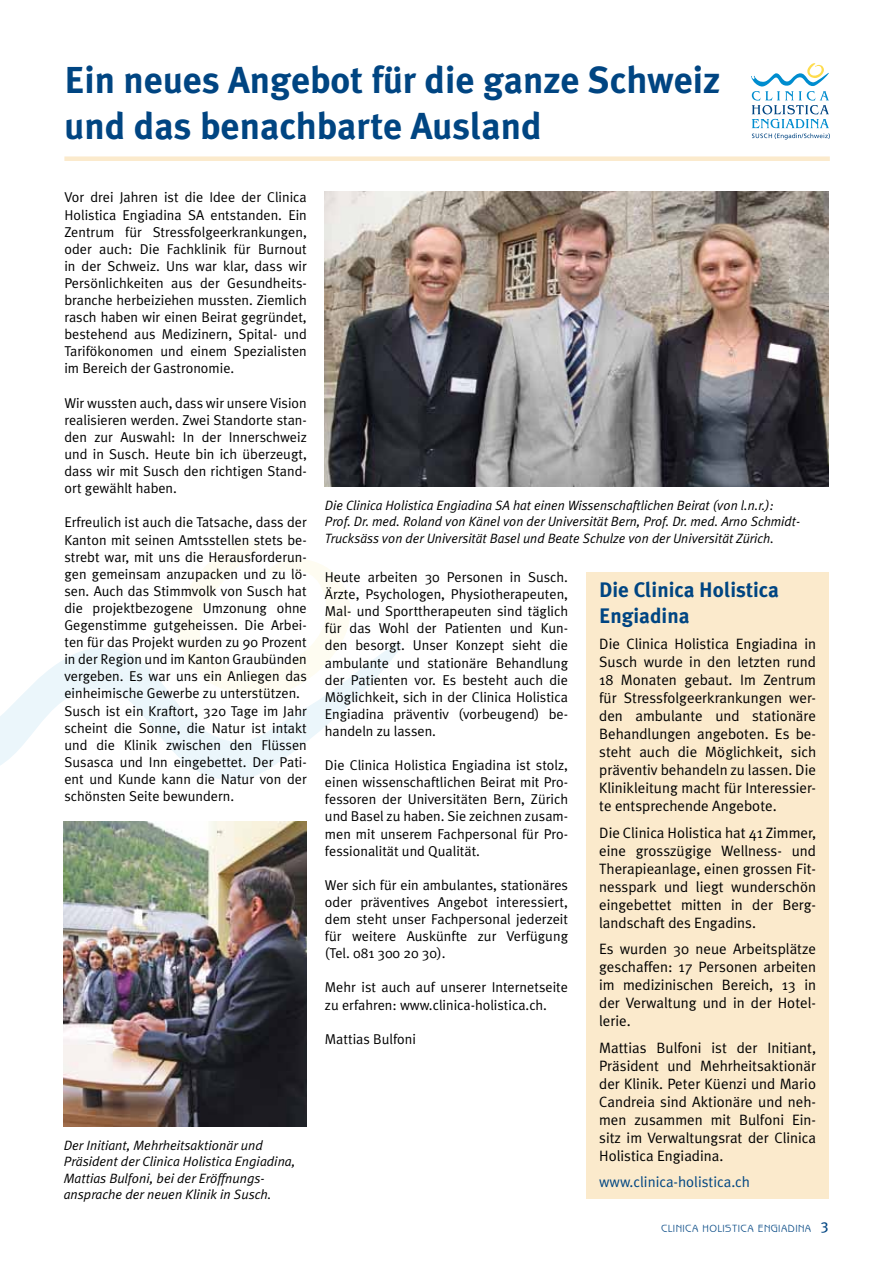
<style>
.page{position:relative;width:893px;height:1263px;background:#fff}
.page>*{position:absolute;margin:0;border:0;box-sizing:border-box;transform-origin:0 0}
.t1{font:700 37.5px/46.5px "Meta Plus";color:#004582}
.t2{font:700 21px/25.2px "Meta Plus";color:#004582}
.t3{font:15px/18px "Meta Plus Normal";color:#000;text-align:justify}
.t4{font:15px "Meta Plus Normal";color:#004582}
.t5{font:14.25px/17.1px "Meta Plus Normal";color:#000;text-align:justify}
.t6{font:italic 13.5px/16.2px "Meta Plus Normal";color:#000}
.t7{font:10.5px "Benguiat Gothic LT";letter-spacing:.04em;color:#004582}
.s1{font-family:"Meta Plus";font-size:15px}
</style>
<div class="page">
<svg style="left:751px;top:63px;width:79px;height:76px"></svg>
<svg style="left:177px;top:541px;width:173px;height:101px"></svg>
<svg style="left:0;top:642px;width:402px;height:139px"></svg>
<div style="left:64px;top:156px;width:766px;height:5px;background:#fbeacc"></div>
<img style="left:63px;top:821px;width:243px;height:306px">
<img style="left:325px;top:191px;width:503px;height:296px">
<div style="left:586px;top:573px;width:243px;height:626px;background:#fbeacc"></div>
<h1 class="t1" style="left:64px;top:57px;width:657px">Ein neues Angebot für die ganze Schweiz und das benachbarte Ausland</h1>
<p class="t5" style="left:64px;top:189px;width:244px">Vor drei Jahren ist die Idee der Clinica Holistica Engiadina SA entstanden. Ein Zentrum für Stressfolgeerkrankungen, oder auch: Die Fachklinik für Burnout in der Schweiz. Uns war klar, dass wir Persönlichkeiten aus der Gesundheits&shy;branche herbeiziehen mussten. Ziemlich rasch haben wir einen Beirat gegründet, bestehend aus Medizinern, Spital- und Tarifökonomen und einem Spezialisten im Bereich der Gastronomie.</p>
<p class="t5" style="left:64px;top:394px;width:244px">Wir wussten auch, dass wir unsere Vision realisieren werden. Zwei Standorte stan&shy;den zur Auswahl: In der Innerschweiz und in Susch. Heute bin ich überzeugt, dass wir mit Susch den richtigen Stand&shy;ort gewählt haben.</p>
<p class="t5" style="left:64px;top:514px;width:244px;text-align:left">Erfreulich ist auch die Tatsache, dass der Kanton mit seinen Amtsstellen stets be&shy;strebt war, mit uns die Herausforderun&shy;gen gemeinsam anzupacken und zu lö&shy;sen. Auch das Stimmvolk von Susch hat die projektbezogene Umzonung ohne Gegenstimme gutgeheissen. Die Arbei&shy;ten für das Projekt wurden zu 90 Prozent in der Region und im Kanton Graubünden vergeben. Es war uns ein Anliegen das einheimische Gewerbe zu unterstützen.<br>Susch ist ein Kraftort, 320 Tage im Jahr scheint die Sonne, die Natur ist intakt und die Klinik zwischen den Flüssen Susasca und Inn eingebettet. Der Pati&shy;ent und Kunde kann die Natur von der schönsten Seite bewundern.</p>
<p class="t6" style="left:64px;top:1137px;width:233px">Der Initiant, Mehrheitsaktionär und Präsident der Clinica Holistica Engiadina, Mattias Bulfoni, bei der Eröffnungs&shy;ansprache der neuen Klinik in Susch.</p>
<p class="t6" style="left:325px;top:497px;width:477px">Die Clinica Holistica Engiadina SA hat einen Wissenschaftlichen Beirat (von l.n.r.):<br>Prof. Dr. med. Roland von Känel von der Universität Bern, Prof. Dr. med. Arno Schmidt-<br>Trucksäss von der Universität Basel und Beate Schulze von der Universität Zürich.</p>
<h2 class="t2" style="left:599px;top:577px;width:181px">Die Clinica Holistica<br>Engiadina</h2>
<p class="t3" style="left:599px;top:635px;width:218px">Die Clinica Holistica Engiadina in Susch wurde in den letzten rund 18 Monaten gebaut. Im Zentrum für Stressfolgeerkrankungen wer&shy;den ambulante und stationäre Behandlungen angeboten. Es be&shy;steht auch die Möglichkeit, sich präventiv behandeln zu lassen. Die Klinikleitung macht für Interessier&shy;te entsprechende Angebote.</p>
<p class="t3" style="left:599px;top:823px;width:218px">Die Clinica Holistica hat 41 Zimmer, eine grosszügige Wellness- und Therapieanlage, einen grossen Fit&shy;nesspark und liegt wunderschön eingebettet mitten in der Berg&shy;landschaft des Engadins.</p>
<p class="t3" style="left:599px;top:940px;width:218px">Es wurden 30 neue Arbeitsplätze geschaffen: 17 Personen arbeiten im medizinischen Bereich, 13 in der Verwaltung und in der Hotel&shy;lerie.</p>
<p class="t3" style="left:599px;top:1038px;width:218px">Mattias Bulfoni ist der Initiant, Präsident und Mehrheitsaktionär der Klinik. Peter Küenzi und Mario Candreia sind Aktionäre und neh&shy;men zusammen mit Bulfoni Ein&shy;sitz im Verwaltungsrat der Clinica Holistica Engiadina.</p>
<p class="t4" style="left:599px;top:1173px;width:152px">www.clinica-holistica.ch</p>
<p class="t5" style="left:325px;top:568px;width:245px">Heute arbeiten 30 Personen in Susch.<br>Ärzte, Psychologen, Physiotherapeuten, Mal- und Sporttherapeuten sind täglich für das Wohl der Patienten und Kun&shy;den besorgt. Unser Konzept sieht die ambulante und stationäre Behandlung der Patienten vor. Es besteht auch die Möglichkeit, sich in der Clinica Holistica Engiadina präventiv (vorbeugend) be&shy;handeln zu lassen.</p>
<p class="t5" style="left:325px;top:756px;width:245px">Die Clinica Holistica Engiadina ist stolz, einen wissenschaftlichen Beirat mit Pro&shy;fessoren der Universitäten Bern, Zürich und Basel zu haben. Sie zeichnen zusam&shy;men mit unserem Fachpersonal für Pro&shy;fessionalität und Qualität.</p>
<p class="t5" style="left:325px;top:876px;width:245px">Wer sich für ein ambulantes, stationäres oder präventives Angebot interessiert, dem steht unser Fachpersonal jederzeit für weitere Auskünfte zur Verfügung (Tel. 081 300 20 30).</p>
<p class="t5" style="left:325px;top:979px;width:245px">Mehr ist auch auf unserer Internetseite zu erfahren: www.clinica-holistica.ch.</p>
<p class="t5" style="left:325px;top:1030px;width:93px">Mattias Bulfoni</p>
<p class="t7" style="left:661px;top:1222px;width:169px">CLINICA HOLISTICA ENGIADINA <span class="s1">3</span></p>
</div>
